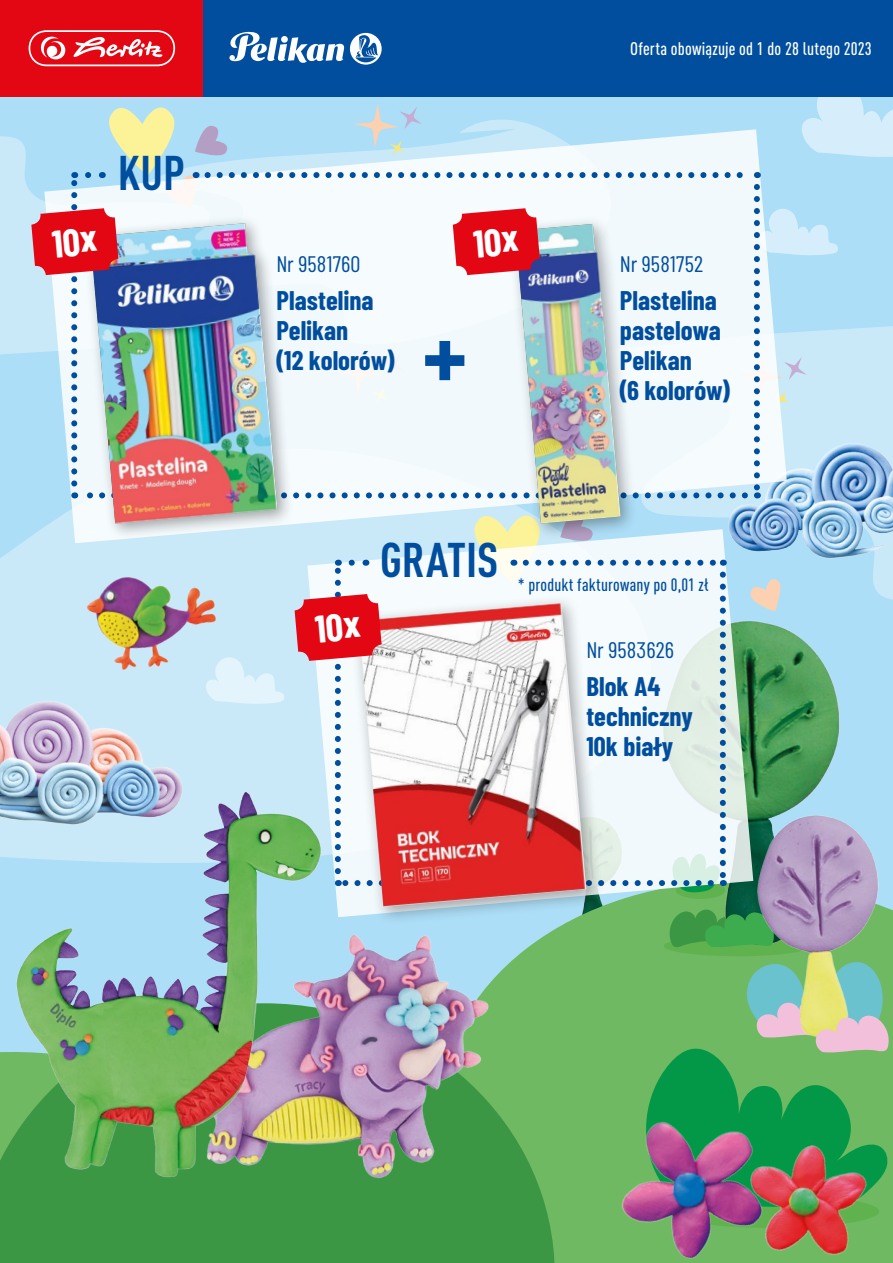
<style>
.page{position:relative;width:893px;height:1263px;background:#fff}
.page>*{position:absolute;margin:0;border:0;box-sizing:border-box;transform-origin:0 0}
.t1{font:700 condensed 106.2px "DIN Pro";color:#004e9d}
.t2{font:700 condensed 48px "DIN Pro";color:#004e9d}
.t3{font:700 27px/30px "Barlow Condensed";color:#004e9d}
.t4{font:22.5px "Barlow Condensed";letter-spacing:.01em;color:#004e9d}
.t5{font:500 condensed 18px "DIN Pro";letter-spacing:.01em;color:#fff}
.t6{font:500 condensed 17.7px "DIN Pro";letter-spacing:.01em;color:#004e9d}
</style>
<div class="page">
<div style="left:523px;top:917px;width:370px;height:346px;background:#70b963"></div>
<svg style="left:0;top:1003px;width:555px;height:260px;background:#469d4b"></svg>
<img style="left:753px;top:893px;width:140px;height:151px">
<svg style="left:0;top:136px;width:31px;height:254px;background:#c3e6f8"></svg>
<svg style="left:638px;top:909px;width:252px;height:299px;background:#76b577"></svg>
<img style="left:599px;top:1092px;width:217px;height:171px">
<img style="left:740px;top:1135px;width:147px;height:128px">
<img style="left:409px;top:925px;width:114px;height:290px">
<img style="left:0;top:893px;width:409px;height:331px">
<img style="left:0;top:620px;width:197px;height:285px">
<svg style="left:307px;top:893px;width:446px;height:24px;background:#73b684"></svg>
<div style="left:349px;top:594px;width:255px;height:331px;background:#000;opacity:.35"></div>
<img style="left:358px;top:893px;width:228px;height:14px">
<div style="left:0;top:0;width:204px;height:97px;background:#e30613"></div>
<div style="left:204px;top:0;width:689px;height:97px;background:#004e9d"></div>
<svg style="left:229px;top:31px;width:153px;height:34px"></svg>
<div style="left:29px;top:30px;width:146px;height:36px;background:#fff;border-radius:18px"></div>
<svg style="left:30px;top:32px;width:143px;height:33px"></svg>
<img style="left:31px;top:82px;width:862px;height:811px">
<h2 class="t2" style="left:118px;top:144px;width:69px">KUP</h2>
<p class="t4" style="left:276px;top:250px;width:85px">Nr 9581760</p>
<p class="t5" style="left:630px;top:38px;width:243px">Oferta obowiązuje od 1 do 28 lutego 2023</p>
<p class="t4" style="left:620px;top:250px;width:85px">Nr 9581752</p>
<p class="t3" style="left:276px;top:285px;width:120px">Plastelina<br>Pelikan<br>(12 kolorów)</p>
<p class="t3" style="left:620px;top:285px;width:111px">Plastelina pastelowa<br>Pelikan<br>(6 kolorów)</p>
<h1 class="t1" style="left:420px;top:289px;width:50px">+</h1>
<h2 class="t2" style="left:380px;top:530px;width:120px">GRATIS</h2>
<p class="t6" style="left:518px;top:574px;width:192px">* produkt fakturowany po 0,01 zł</p>
<p class="t4" style="left:586px;top:636px;width:89px">Nr 9583626</p>
<p class="t3" style="left:586px;top:670px;width:108px">Blok A4 techniczny<br>10k biały</p>
</div>
